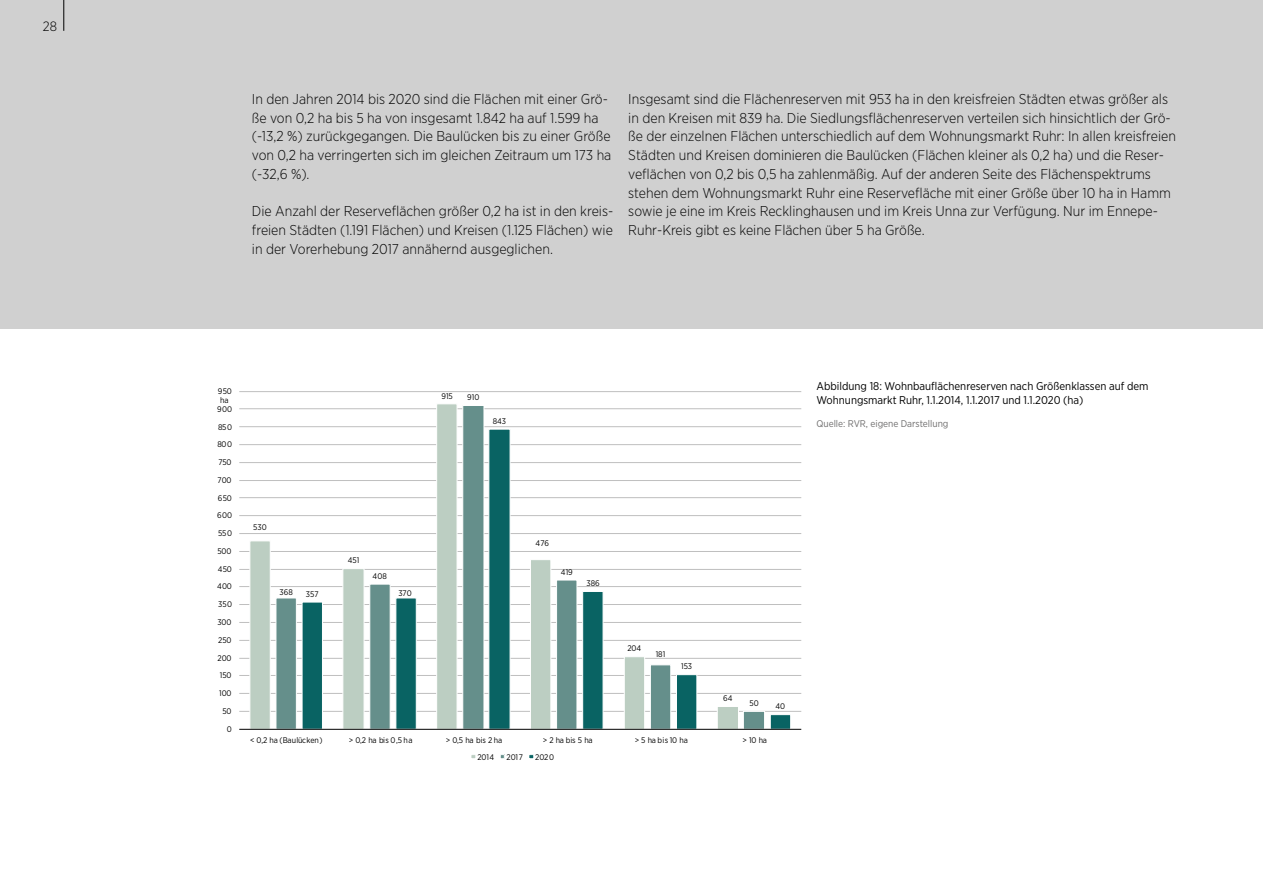
<style>
.page{position:relative;width:1263px;height:893px;background:#fff}
.page>*{position:absolute;margin:0;border:0;box-sizing:border-box;transform-origin:0 0}
.t1{font:300 14.25px/18.8px "Gotham Narrow";color:#000}
.t2{font:300 13.5px "Gotham Narrow";color:#000}
.t3{font:11.25px/13.5px "Gotham Narrow";color:#000}
.t4{font:9.75px "Gotham Narrow";color:#706f6f}
.t5{font:8.1px "Gotham Narrow";color:#000}
</style>
<div class="page">
<div style="left:0;top:0;width:1263px;height:329px;background:#d0d0d0"></div>
<hr style="left:239px;top:711px;width:562px;height:1px;background:#bfbfbf">
<hr style="left:239px;top:693px;width:562px;height:1px;background:#bfbfbf">
<hr style="left:239px;top:675px;width:562px;height:1px;background:#bfbfbf">
<hr style="left:239px;top:658px;width:562px;height:1px;background:#bfbfbf">
<hr style="left:239px;top:640px;width:562px;height:1px;background:#bfbfbf">
<hr style="left:239px;top:622px;width:562px;height:1px;background:#bfbfbf">
<hr style="left:239px;top:604px;width:562px;height:1px;background:#bfbfbf">
<hr style="left:239px;top:586px;width:562px;height:1px;background:#bfbfbf">
<hr style="left:239px;top:569px;width:562px;height:1px;background:#bfbfbf">
<hr style="left:239px;top:551px;width:562px;height:1px;background:#bfbfbf">
<hr style="left:239px;top:533px;width:562px;height:1px;background:#bfbfbf">
<hr style="left:239px;top:515px;width:562px;height:1px;background:#bfbfbf">
<hr style="left:239px;top:497px;width:562px;height:1px;background:#bfbfbf">
<hr style="left:239px;top:480px;width:562px;height:1px;background:#bfbfbf">
<hr style="left:239px;top:462px;width:562px;height:1px;background:#bfbfbf">
<hr style="left:239px;top:444px;width:562px;height:1px;background:#bfbfbf">
<hr style="left:239px;top:426px;width:562px;height:1px;background:#bfbfbf">
<hr style="left:239px;top:408px;width:562px;height:1px;background:#bfbfbf">
<hr style="left:239px;top:391px;width:562px;height:1px;background:#bfbfbf">
<svg style="left:249px;top:404px;width:208px;height:325px"></svg>
<svg style="left:275px;top:405px;width:490px;height:324px"></svg>
<svg style="left:301px;top:428px;width:490px;height:301px"></svg>
<hr style="left:239px;top:729px;width:562px;height:1px;background:#000">
<svg style="left:471px;top:755px;width:5px;height:4px"></svg>
<svg style="left:500px;top:754px;width:5px;height:5px"></svg>
<svg style="left:529px;top:754px;width:5px;height:5px"></svg>
<hr style="left:63px;top:0;width:1px;height:31px;background:#000">
<p class="t2" style="left:43px;top:18px;width:16px">28</p>
<p class="t1" style="left:252px;top:89px;width:361px">In den Jahren 2014 bis 2020 sind die Flächen mit einer Grö&shy;ße von 0,2 ha bis 5 ha von insgesamt 1.842 ha auf 1.599 ha (-13,2 %) zurückgegangen. Die Baulücken bis zu einer Größe von 0,2 ha verringerten sich im gleichen Zeitraum um 173 ha (-32,6 %).</p>
<p class="t1" style="left:252px;top:202px;width:363px;text-align:justify">Die Anzahl der Reserveflächen größer 0,2 ha ist in den kreis&shy;freien Städten (1.191 Flächen) und Kreisen (1.125 Flächen) wie in der Vorerhebung 2017 annähernd ausgeglichen.</p>
<p class="t1" style="left:628px;top:89px;width:549px">Insgesamt sind die Flächenreserven mit 953 ha in den kreisfreien Städten etwas größer als in den Kreisen mit 839 ha. Die Siedlungsflächenreserven verteilen sich hinsichtlich der Grö&shy;ße der einzelnen Flächen unterschiedlich auf dem Wohnungsmarkt Ruhr: In allen kreisfreien Städten und Kreisen dominieren die Baulücken (Flächen kleiner als 0,2 ha) und die Reser&shy;veflächen von 0,2 bis 0,5 ha zahlenmäßig. Auf der anderen Seite des Flächenspektrums stehen dem Wohnungsmarkt Ruhr eine Reservefläche mit einer Größe über 10 ha in Hamm sowie je eine im Kreis Recklinghausen und im Kreis Unna zur Verfügung. Nur im Ennepe-Ruhr-Kreis gibt es keine Flächen über 5 ha Größe.</p>
<p class="t5" style="left:218px;top:387px;width:15px">950</p>
<p class="t5" style="left:220px;top:396px;width:10px">ha</p>
<p class="t5" style="left:217px;top:404px;width:16px">900</p>
<p class="t5" style="left:218px;top:422px;width:15px">850</p>
<p class="t5" style="left:217px;top:440px;width:16px">800</p>
<p class="t5" style="left:218px;top:458px;width:15px">750</p>
<p class="t5" style="left:218px;top:475px;width:15px">700</p>
<p class="t5" style="left:218px;top:493px;width:15px">650</p>
<p class="t5" style="left:217px;top:511px;width:16px">600</p>
<p class="t5" style="left:218px;top:528px;width:15px">550</p>
<p class="t5" style="left:217px;top:546px;width:15px">500</p>
<p class="t5" style="left:218px;top:564px;width:15px">450</p>
<p class="t5" style="left:217px;top:581px;width:16px">400</p>
<p class="t5" style="left:218px;top:599px;width:15px">350</p>
<p class="t5" style="left:218px;top:617px;width:15px">300</p>
<p class="t5" style="left:218px;top:635px;width:15px">250</p>
<p class="t5" style="left:218px;top:653px;width:15px">200</p>
<p class="t5" style="left:220px;top:670px;width:13px">150</p>
<p class="t5" style="left:219px;top:688px;width:14px">100</p>
<p class="t5" style="left:223px;top:706px;width:11px">50</p>
<p class="t5" style="left:227px;top:724px;width:7px">0</p>
<p class="t5" style="left:441px;top:391px;width:13px">915</p>
<p class="t5" style="left:467px;top:392px;width:14px">910</p>
<p class="t5" style="left:493px;top:416px;width:15px">843</p>
<p class="t5" style="left:253px;top:522px;width:15px">530</p>
<p class="t5" style="left:279px;top:587px;width:15px">368</p>
<p class="t5" style="left:348px;top:555px;width:13px">451</p>
<p class="t5" style="left:373px;top:571px;width:16px">408</p>
<p class="t5" style="left:306px;top:589px;width:14px">357</p>
<p class="t5" style="left:398px;top:588px;width:15px">370</p>
<p class="t5" style="left:536px;top:538px;width:15px">476</p>
<p class="t5" style="left:561px;top:567px;width:13px">419</p>
<p class="t5" style="left:586px;top:578px;width:15px">386</p>
<p class="t5" style="left:627px;top:643px;width:15px">204</p>
<p class="t5" style="left:656px;top:649px;width:11px">181</p>
<p class="t5" style="left:681px;top:661px;width:13px">153</p>
<p class="t5" style="left:723px;top:693px;width:11px">64</p>
<p class="t5" style="left:749px;top:698px;width:11px">50</p>
<p class="t5" style="left:775px;top:701px;width:11px">40</p>
<p class="t5" style="left:250px;top:735px;width:74px">&lt; 0,2 ha (Baulücken)</p>
<p class="t5" style="left:349px;top:735px;width:65px">&gt; 0,2 ha bis 0,5 ha</p>
<p class="t5" style="left:446px;top:735px;width:58px">&gt; 0,5 ha bis 2 ha</p>
<p class="t5" style="left:543px;top:735px;width:51px">&gt; 2 ha bis 5 ha</p>
<p class="t5" style="left:635px;top:735px;width:55px">&gt; 5 ha bis 10 ha</p>
<p class="t5" style="left:743px;top:735px;width:26px">&gt; 10 ha</p>
<p class="t5" style="left:477px;top:752px;width:18px">2014</p>
<p class="t5" style="left:507px;top:752px;width:18px">2017</p>
<p class="t5" style="left:535px;top:752px;width:20px">2020</p>
<p class="t3" style="left:816px;top:379px;width:334px">Abbildung 18: Wohnbauflächenreserven nach Größenklassen auf dem<br>Wohnungsmarkt Ruhr, 1.1.2014, 1.1.2017 und 1.1.2020 (ha)</p>
<p class="t4" style="left:816px;top:417px;width:134px">Quelle: RVR, eigene Darstellung</p>
</div>
